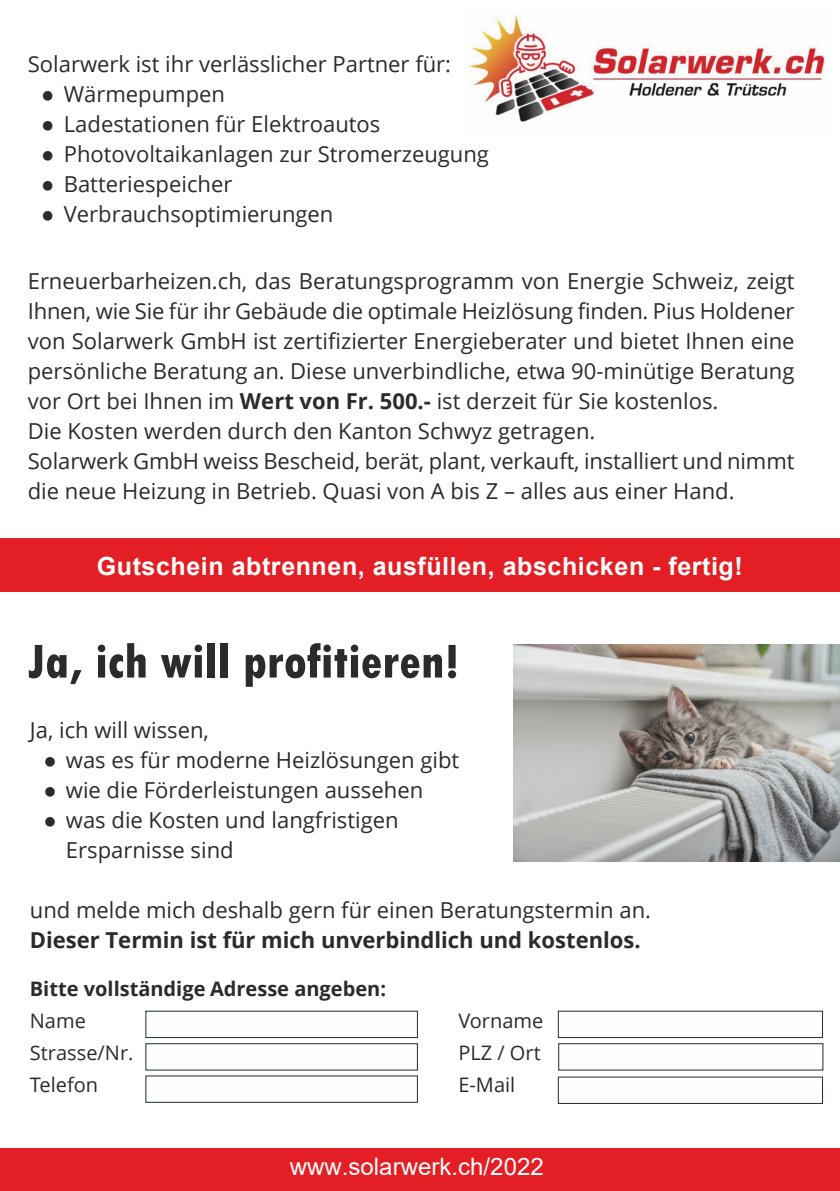
<style>
.page{position:relative;width:840px;height:1191px;background:#fff}
.page>*{position:absolute;margin:0;border:0;box-sizing:border-box;transform-origin:0 0}
.t1{font:800 condensed 50px "Tw Cen";color:#2c2b2a}
.t2{font:700 25px "Arial";letter-spacing:.025em;color:#fefefe}
.t3{font:24px "Arial";color:#fefefe}
.t4{font:22px/30px "Open Sans";color:#2c2b2a}
.t5{font:700 22px "Open Sans";color:#2c2b2a}
.t6{font:20px "Open Sans";color:#2c2b2a}
.t7{font:700 20px "Open Sans";color:#2c2b2a}
.s1{font-family:"Times New Roman"}
.s2{font-weight:700}
</style>
<div class="page">
<div style="left:0;top:537px;width:839px;height:54px;background:#e31f25"></div>
<div style="left:0;top:1148px;width:839px;height:43px;background:#e31f25"></div>
<img style="left:465px;top:13px;width:360px;height:109px">
<div style="left:145px;top:1043px;width:272px;height:27px;background:#fefefe;border:1px solid #1e2e23"></div>
<div style="left:558px;top:1043px;width:264px;height:27px;background:#fefefe;border:1px solid #1e2e23"></div>
<img style="left:513px;top:644px;width:326px;height:218px">
<p class="t4" style="left:28px;top:51px;width:424px">Solarwerk ist ihr verlässlicher Partner für:</p>
<p class="t4" style="left:41px;top:81px;width:185px"><span class="s1">●</span> Wärmepumpen</p>
<p class="t4" style="left:41px;top:111px;width:340px"><span class="s1">●</span> Ladestationen für Elektroautos</p>
<p class="t4" style="left:41px;top:141px;width:449px"><span class="s1">●</span> Photovoltaikanlagen zur Stromerzeugung</p>
<p class="t4" style="left:41px;top:171px;width:192px"><span class="s1">●</span> Batteriespeicher</p>
<p class="t4" style="left:41px;top:201px;width:293px"><span class="s1">●</span> Verbrauchsoptimierungen</p>
<p class="t4" style="left:28px;top:268px;width:767px">Erneuerbarheizen.ch, das Beratungsprogramm von Energie Schweiz, zeigt Ihnen, wie Sie für ihr Gebäude die optimale Heizlösung finden. Pius Holdener von Solarwerk GmbH ist zertifizierter Energieberater und bietet Ihnen eine persönliche Beratung an. Diese unverbindliche, etwa 90-minütige Beratung vor Ort bei Ihnen im <span class="s2">Wert von Fr. 500.-</span> ist derzeit für Sie kostenlos.<br>Die Kosten werden durch den Kanton Schwyz getragen.<br>Solarwerk GmbH weiss Bescheid, berät, plant, verkauft, installiert und nimmt die neue Heizung in Betrieb. Quasi von A bis Z – alles aus einer Hand.</p>
<p class="t2" style="left:97px;top:557px;width:647px">Gutschein abtrennen, ausfüllen, abschicken - fertig!</p>
<h1 class="t1" style="left:28px;top:643px;width:433px">Ja, ich will profitieren!</h1>
<p class="t4" style="left:30px;top:717px;width:180px">Ja, ich will wissen,</p>
<p class="t4" style="left:43px;top:747px;width:417px"><span class="s1">●</span> was es für moderne Heizlösungen gibt</p>
<p class="t4" style="left:43px;top:777px;width:381px"><span class="s1">●</span> wie die Förderleistungen aussehen</p>
<p class="t4" style="left:66px;top:807px;width:334px;text-indent:-22px"><span class="s1">●</span> was die Kosten und langfristigen<br>Ersparnisse sind</p>
<p class="t4" style="left:30px;top:897px;width:622px">und melde mich deshalb gern für einen Beratungstermin an.</p>
<p class="t5" style="left:30px;top:931px;width:612px">Dieser Termin ist für mich unverbindlich und kostenlos.</p>
<p class="t7" style="left:30px;top:981px;width:357px">Bitte vollständige Adresse angeben:</p>
<p class="t6" style="left:30px;top:1013px;width:58px">Name</p>
<p class="t6" style="left:458px;top:1013px;width:86px">Vorname</p>
<p class="t6" style="left:30px;top:1045px;width:105px">Strasse/Nr.</p>
<p class="t6" style="left:458px;top:1045px;width:84px">PLZ / Ort</p>
<p class="t6" style="left:30px;top:1077px;width:70px">Telefon</p>
<p class="t6" style="left:458px;top:1077px;width:58px">E-Mail</p>
<p class="t3" style="left:289px;top:1157px;width:255px">www.solarwerk.ch/2022</p>
</div>
